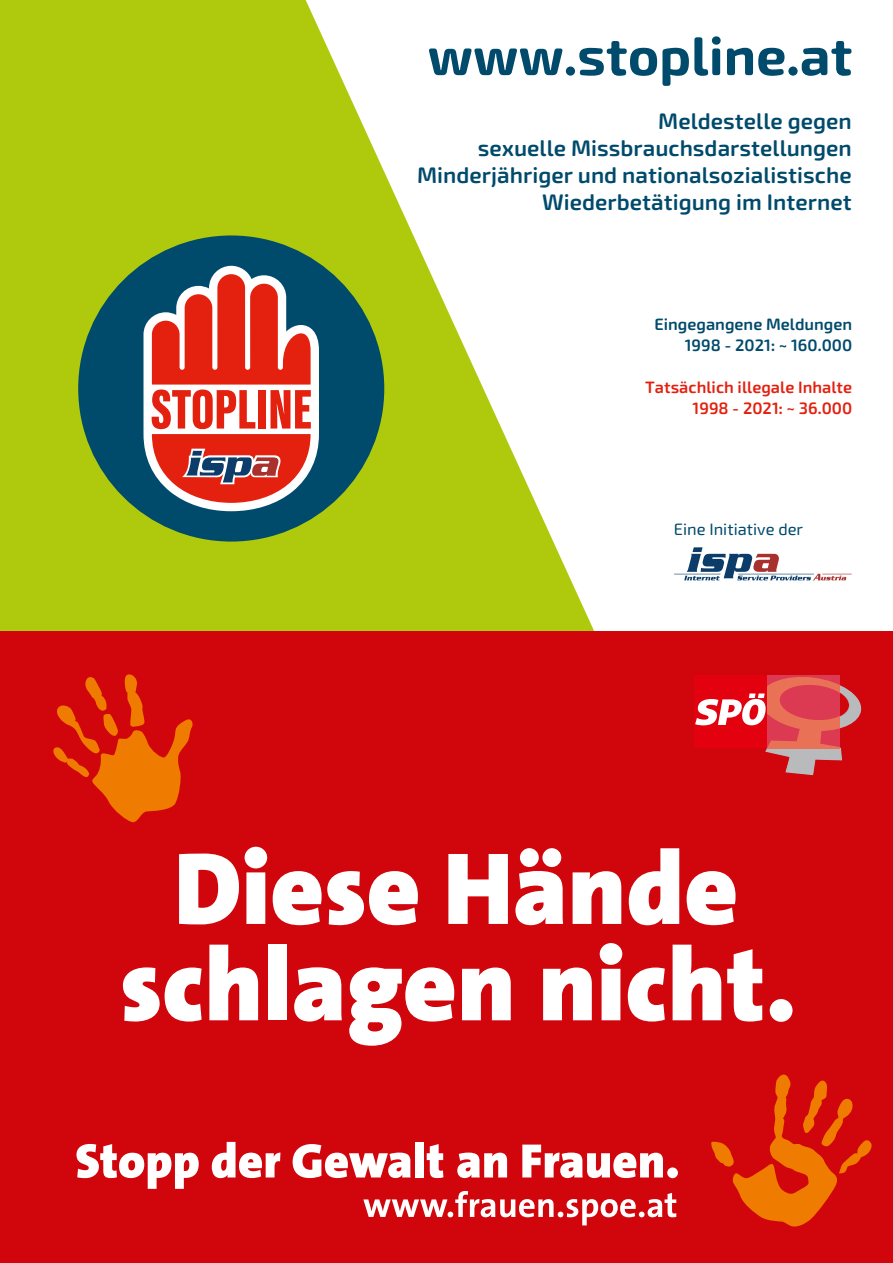
<style>
.page{position:relative;width:893px;height:1263px;background:#fff}
.page>*{position:absolute;margin:0;border:0;box-sizing:border-box;transform-origin:0 0}
.t1{font:700 54.15px "Exo Soft";color:#004a6c}
.t2{font:600 22.5px/27px "Exo Soft";color:#004a6c;text-align:right}
.t3{font:600 16.5px/21px "Exo Soft";color:#e4200e;text-align:right}
.t4{font:600 16.5px/21px "Exo Soft";color:#004a6c;text-align:right}
.t5{font:16.5px "Exo Soft";color:#004a6c}
</style>
<div class="page">
<svg style="left:0;top:0;width:594px;height:631px;fill:#afca0c"></svg>
<div style="left:78px;top:235px;width:306px;height:306px;background:#004a6c;border-radius:50%"></div>
<svg style="left:144px;top:266px;width:175px;height:245px"></svg>
<hr style="left:822px;top:574px;width:30px;height:1px;background:#a8302d">
<svg style="left:684px;top:547px;width:162px;height:33px"></svg>
<hr style="left:674px;top:574px;width:46px;height:1px;background:#0c3c69">
<div style="left:0;top:631px;width:893px;height:632px;background:#d1050c"></div>
<svg style="left:711px;top:1074px;width:161px;height:153px"></svg>
<svg style="left:179px;top:853px;width:60px;height:71px"></svg>
<svg style="left:245px;top:847px;width:22px;height:77px;background:#f5ccce"></svg>
<svg style="left:273px;top:871px;width:145px;height:54px"></svg>
<svg style="left:448px;top:854px;width:60px;height:70px"></svg>
<svg style="left:515px;top:848px;width:48px;height:77px"></svg>
<svg style="left:573px;top:871px;width:48px;height:53px"></svg>
<svg style="left:629px;top:848px;width:50px;height:77px"></svg>
<svg style="left:687px;top:871px;width:48px;height:54px"></svg>
<svg style="left:123px;top:967px;width:79px;height:54px"></svg>
<svg style="left:209px;top:945px;width:49px;height:75px"></svg>
<div style="left:268px;top:945px;width:19px;height:75px;background:#fff"></div>
<svg style="left:294px;top:967px;width:48px;height:54px"></svg>
<svg style="left:349px;top:967px;width:105px;height:79px"></svg>
<svg style="left:462px;top:967px;width:49px;height:53px"></svg>
<svg style="left:543px;top:967px;width:49px;height:53px"></svg>
<svg style="left:600px;top:943px;width:22px;height:77px;background:#f5cccd"></svg>
<svg style="left:628px;top:967px;width:37px;height:54px"></svg>
<svg style="left:673px;top:945px;width:48px;height:75px"></svg>
<svg style="left:727px;top:949px;width:35px;height:72px"></svg>
<div style="left:770px;top:999px;width:22px;height:23px;background:#fff;border-radius:50%"></div>
<svg style="left:76px;top:1144px;width:123px;height:45px"></svg>
<svg style="left:212px;top:1142px;width:68px;height:36px"></svg>
<svg style="left:293px;top:1144px;width:118px;height:34px"></svg>
<div style="left:415px;top:1142px;width:9px;height:35px;background:#fff"></div>
<svg style="left:427px;top:1144px;width:16px;height:34px"></svg>
<svg style="left:457px;top:1152px;width:50px;height:26px"></svg>
<svg style="left:522px;top:1144px;width:141px;height:34px"></svg>
<div style="left:667px;top:1167px;width:11px;height:11px;background:#fff;border-radius:50%"></div>
<svg style="left:363px;top:1191px;width:313px;height:34px"></svg>
<svg style="left:53px;top:674px;width:140px;height:149px"></svg>
<svg style="left:695px;top:676px;width:166px;height:99px"></svg>
<h1 class="t1" style="left:428px;top:24px;width:427px">www.stopline.at</h1>
<p class="t2" style="left:417px;top:108px;width:436px">Meldestelle gegen<br>sexuelle Missbrauchsdarstellungen Minderjähriger und nationalsozialistische Wiederbetätigung im Internet</p>
<p class="t4" style="left:654px;top:314px;width:199px">Eingegangene Meldungen<br>1998 - 2021: ~ 160.000</p>
<p class="t3" style="left:645px;top:377px;width:209px">Tatsächlich illegale Inhalte<br>1998 - 2021: ~ 36.000</p>
<p class="t5" style="left:674px;top:519px;width:131px">Eine Initiative der</p>
</div>
